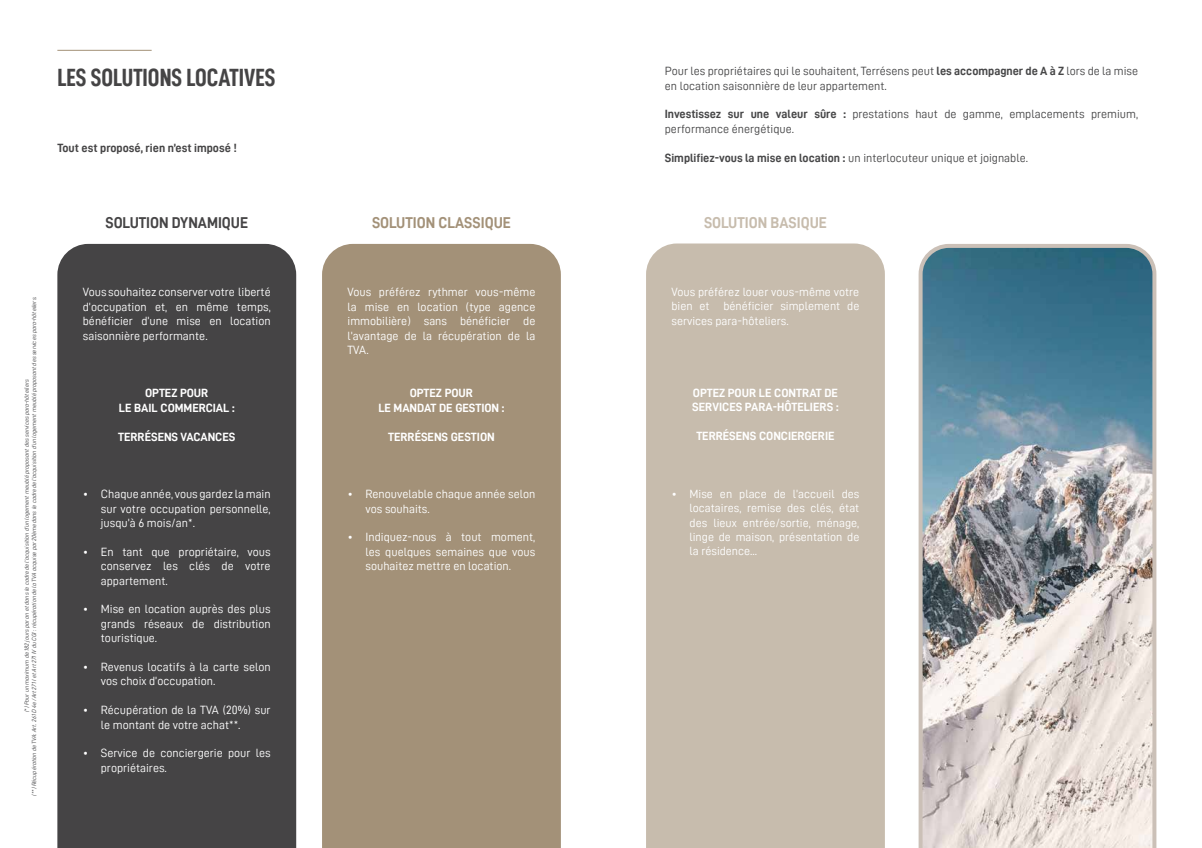
<style>
.page{position:relative;width:1202px;height:848px;background:#fff}
.page>*{position:absolute;margin:0;border:0;box-sizing:border-box;transform-origin:0 0}
.t1{font:25px "D DIN Condensed Bold";color:#454445}
.t2{font:15.8px "D DIN Bold";color:#454445;scale:.95 1}
.t3{font:15.8px "D DIN Bold";color:#a39178;scale:.95 1}
.t4{font:15.8px "D DIN Bold";color:#c7bcad;scale:.95 1}
.t5{font:12px/14.4px "D DIN";color:#fff;text-align:justify}
.t6{font:12px/14.4px "D DIN";color:#474748}
.t7{font:12px/14.4px "D DIN Bold";color:#fff;text-align:center}
.t8{font:12px "D DIN Bold";color:#454445}
.t9{font:6px/7.2px "D DIN Italic";color:#454547;text-align:center}
.s1{font-family:"D DIN Bold"}
</style>
<div class="page">
<div style="left:57px;top:244px;width:239px;height:604px;background:#454445"></div>
<div style="left:322px;top:244px;width:239px;height:604px;background:#a39178"></div>
<div style="left:646px;top:243px;width:239px;height:605px;background:#c7bcad"></div>
<svg style="left:919px;top:244px;width:237px;height:604px;background:#9daab0"></svg>
<hr style="left:57px;top:50px;width:95px;height:1px;background:#a39178">
<h1 class="t1" style="left:57px;top:64px;width:220px">LES SOLUTIONS LOCATIVES</h1>
<p class="t8" style="left:57px;top:141px;width:181px">Tout est proposé, rien n’est imposé !</p>
<p class="t6" style="left:665px;top:64px;width:475px">Pour les propriétaires qui le souhaitent, Terrésens peut <span class="s1">les accompagner de A à Z</span> lors de la mise en location saisonnière de leur appartement.</p>
<p class="t6" style="left:665px;top:107px;width:475px"><span class="s1">Investissez sur une valeur sûre :</span> prestations haut de gamme, emplacements premium, performance énergétique.</p>
<p class="t6" style="left:665px;top:150px;width:365px"><span class="s1">Simplifiez-vous la mise en location :</span> un interlocuteur unique et joignable.</p>
<h2 class="t2" style="left:105px;top:214px;width:152px">SOLUTION DYNAMIQUE</h2>
<h2 class="t3" style="left:372px;top:214px;width:148px">SOLUTION CLASSIQUE</h2>
<h2 class="t4" style="left:704px;top:214px;width:131px">SOLUTION BASIQUE</h2>
<p class="t9" style="left:23px;top:795px;width:501px;rotate:-90deg">(*) Pour un maximum de 182 jours par an et dans le cadre de l’acquisition d’un logement meublé proposant des services para-hôteliers<br>(**) Récupération de TVA: Art. 261 D 4e /Art 271 I et Art 271 IV du CGI : récupération de la TVA acquise par 20ème dans le cadre de l’acquisition d’un logement meublé proposant des services para-hôteliers.</p>
<p class="t5" style="left:83px;top:285px;width:189px">Vous souhaitez conserver votre liberté d’occupation et, en même temps, bénéficier d’une mise en location saisonnière performante.</p>
<p class="t7" style="left:119px;top:385px;width:117px">OPTEZ POUR<br>LE BAIL COMMERCIAL :</p>
<p class="t7" style="left:118px;top:429px;width:119px">TERRÉSENS VACANCES</p>
<p class="t5" style="left:101px;top:486px;width:171px;text-indent:-18px">• Chaque année, vous gardez la main sur votre occupation personnelle, jusqu’à 6 mois/an*.</p>
<p class="t5" style="left:101px;top:544px;width:171px;text-indent:-18px">• En tant que propriétaire, vous conservez les clés de votre appartement.</p>
<p class="t5" style="left:101px;top:602px;width:171px;text-indent:-18px">• Mise en location auprès des plus grands réseaux de distribution touristique.</p>
<p class="t5" style="left:101px;top:659px;width:171px;text-indent:-18px">• Revenus locatifs à la carte selon vos choix d’occupation.</p>
<p class="t5" style="left:101px;top:702px;width:171px;text-indent:-18px">• Récupération de la TVA (20%) sur le montant de votre achat**.</p>
<p class="t5" style="left:101px;top:746px;width:171px;text-indent:-18px">• Service de conciergerie pour les propriétaires.</p>
<p class="t5" style="left:348px;top:285px;width:189px">Vous préférez rythmer vous-même la mise en location (type agence immobilière) sans bénéficier de l’avantage de la récupération de la TVA.</p>
<p class="t7" style="left:378px;top:385px;width:128px">OPTEZ POUR<br>LE MANDAT DE GESTION :</p>
<p class="t7" style="left:388px;top:429px;width:108px">TERRÉSENS GESTION</p>
<p class="t5" style="left:365px;top:486px;width:171px;text-indent:-18px">• Renouvelable chaque année selon vos souhaits.</p>
<p class="t5" style="left:365px;top:530px;width:171px;text-indent:-18px">• Indiquez-nous à tout moment, les quelques semaines que vous souhaitez mettre en location.</p>
<p class="t5" style="left:671px;top:284px;width:189px">Vous préférez louer vous-même votre bien et bénéficier simplement de services para-hôteliers.</p>
<p class="t7" style="left:692px;top:385px;width:148px;text-align:left">OPTEZ POUR LE CONTRAT DE<br>SERVICES PARA-HÔTELIERS :</p>
<p class="t7" style="left:696px;top:428px;width:140px">TERRÉSENS CONCIERGERIE</p>
<p class="t5" style="left:689px;top:486px;width:171px;text-indent:-18px">• Mise en place de l’accueil des locataires, remise des clés, état des lieux entrée/sortie, ménage, linge de maison, présentation de la résidence...</p>
</div>
